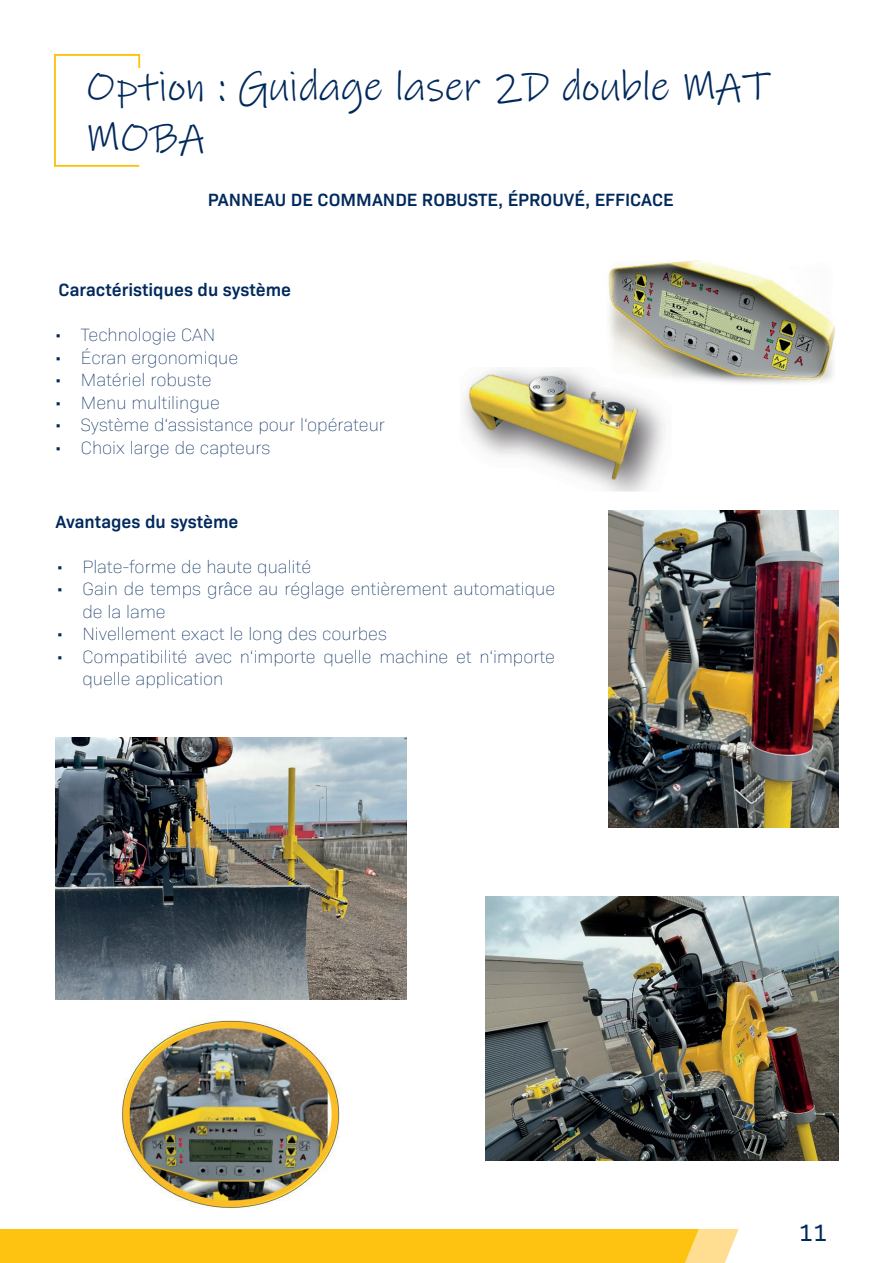
<style>
.page{position:relative;width:893px;height:1263px;background:#fff}
.page>*{position:absolute;margin:0;border:0;box-sizing:border-box;transform-origin:0 0}
.t1{font:42px/50.4px "Ink Free";color:#00295c}
.t2{font:24px "Bio Sans";color:#00295c}
.t3{font:200 18px/22.5px "Bio Sans";color:#00295c}
.t4{font:600 18px "Bio Sans";color:#00295c}
</style>
<div class="page">
<div style="left:0;top:1229px;width:739px;height:34px;background:#fec210"></div>
<svg style="left:54px;top:54px;width:87px;height:113px"></svg>
<div style="left:83px;top:69px;width:756px;height:86px;background:#fff"></div>
<img style="left:608px;top:260px;width:228px;height:124px">
<img style="left:464px;top:369px;width:200px;height:123px">
<img style="left:602px;top:367px;width:70px;height:20px">
<img style="left:608px;top:510px;width:231px;height:318px">
<img style="left:485px;top:896px;width:354px;height:265px">
<img style="left:55px;top:737px;width:352px;height:263px">
<img style="left:122px;top:1020px;width:218px;height:188px">
<h1 class="t1" style="left:86px;top:62px;width:687px">Option : Guidage laser 2D double MAT<br>MOBA</h1>
<p class="t4" style="left:208px;top:186px;width:467px">PANNEAU DE COMMANDE ROBUSTE, ÉPROUVÉ, EFFICACE</p>
<p class="t4" style="left:59px;top:276px;width:234px">Caractéristiques du système</p>
<p class="t3" style="left:54px;top:322px;width:163px">• Technologie CAN</p>
<p class="t3" style="left:54px;top:345px;width:186px">• Écran ergonomique</p>
<p class="t3" style="left:54px;top:367px;width:159px">• Matériel robuste</p>
<p class="t3" style="left:54px;top:390px;width:167px">• Menu multilingue</p>
<p class="t3" style="left:54px;top:412px;width:332px">• Système d‘assistance pour l‘opérateur</p>
<p class="t3" style="left:54px;top:435px;width:218px">• Choix large de capteurs</p>
<p class="t4" style="left:55px;top:508px;width:185px">Avantages du système</p>
<p class="t3" style="left:55px;top:554px;width:257px">• Plate-forme de haute qualité</p>
<p class="t3" style="left:82px;top:576px;width:474px;text-indent:-27px">• Gain de temps grâce au réglage entièrement automatique de la lame</p>
<p class="t3" style="left:55px;top:621px;width:333px">• Nivellement exact le long des courbes</p>
<p class="t3" style="left:82px;top:644px;width:474px;text-indent:-27px">• Compatibilité avec n‘importe quelle machine et n‘importe quelle application</p>
<h2 class="t2" style="left:798px;top:1215px;width:30px">11</h2>
</div>
